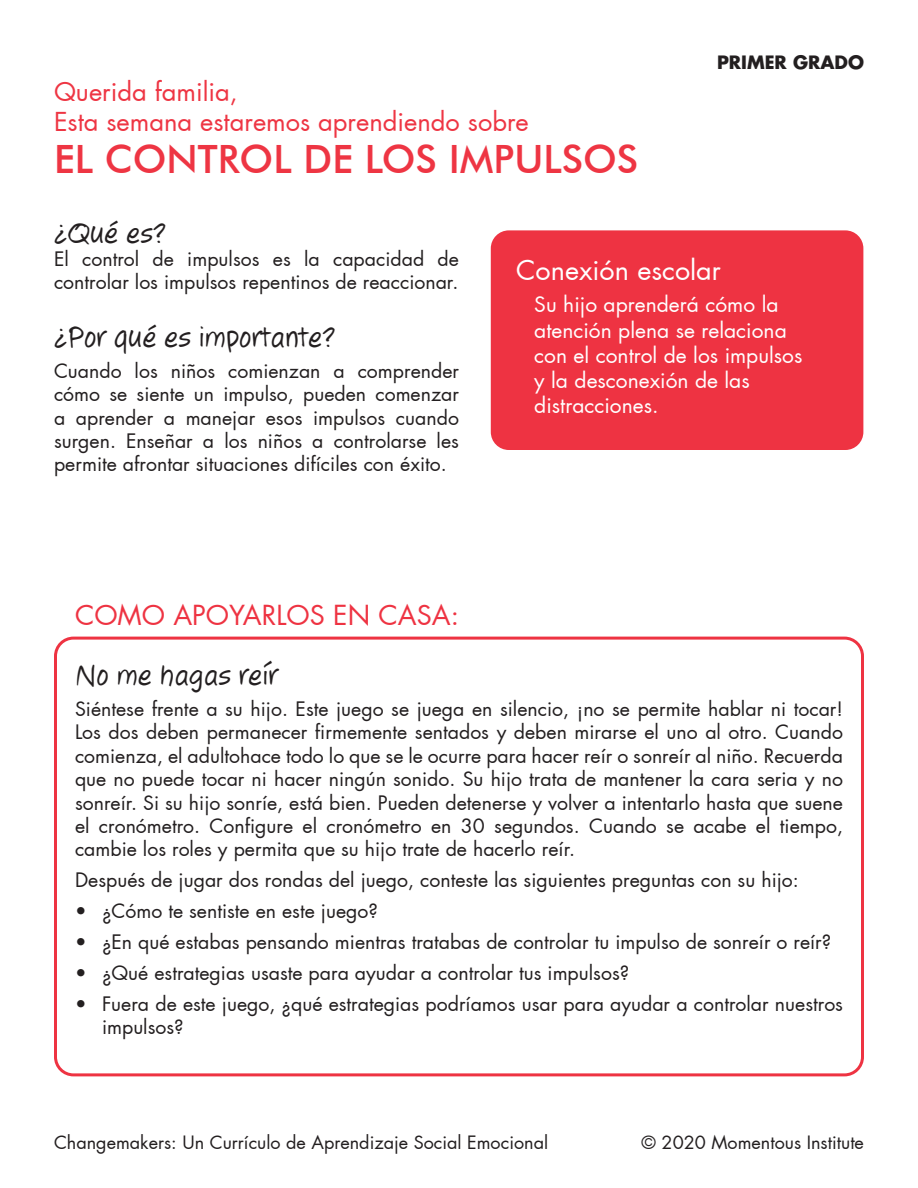
<style>
.page{position:relative;width:918px;height:1188px;background:#fff}
.page>*{position:absolute;margin:0;border:0;box-sizing:border-box;transform-origin:0 0}
.t1{font:500 39px "Futura BT";color:#ee3543}
.t2{font:30px "Jotting";color:#231f20}
.t3{font:27px "Futura";color:#ee3342}
.t4{font:27px "Futura";color:#fff}
.t5{font:25.5px "Futura";color:#ee3543}
.t6{font:21px/25.2px "Futura";color:#fff}
.t7{font:19.5px/23.4px "Futura";color:#231f20}
.t8{font:18px "Futura";color:#231f20}
.t9{font:700 18px "Futura";color:#231f20}
</style>
<div class="page">
<div style="left:491px;top:230px;width:372px;height:220px;background:#ee3342;border-radius:18px"></div>
<div style="left:54px;top:637px;width:810px;height:439px;border:3px solid #ee3342;border-radius:18px"></div>
<p class="t5" style="left:54px;top:75px;width:185px">Querida familia,</p>
<p class="t5" style="left:54px;top:106px;width:476px">Esta semana estaremos aprendiendo sobre</p>
<p class="t1" style="left:54px;top:135px;width:586px">EL CONTROL DE LOS IMPULSOS</p>
<p class="t9" style="left:717px;top:50px;width:148px">PRIMER GRADO</p>
<p class="t2" style="left:54px;top:215px;width:114px">¿Qué es?</p>
<p class="t7" style="left:54px;top:247px;width:406px">El control de impulsos es la capacidad de controlar los impulsos repentinos de reaccionar.</p>
<p class="t2" style="left:54px;top:319px;width:283px">¿Por qué es importante?</p>
<p class="t7" style="left:54px;top:359px;width:407px;text-align:justify">Cuando los niños comienzan a comprender cómo se siente un impulso, pueden comenzar a aprender a manejar esos impulsos cuando surgen. Enseñar a los niños a controlarse les permite afrontar situaciones difíciles con éxito.</p>
<p class="t3" style="left:75px;top:598px;width:386px">COMO APOYARLOS EN CASA:</p>
<p class="t4" style="left:516px;top:253px;width:206px">Conexión escolar</p>
<p class="t6" style="left:534px;top:292px;width:270px">Su hijo aprenderá cómo la atención plena se relaciona con el control de los impulsos y la desconexión de las distracciones.</p>
<p class="t2" style="left:75px;top:658px;width:205px">No me hagas reír</p>
<p class="t7" style="left:75px;top:697px;width:770px;text-align:justify">Siéntese frente a su hijo. Este juego se juega en silencio, ¡no se permite hablar ni tocar!<br>Los dos deben permanecer firmemente sentados y deben mirarse el uno al otro. Cuando comienza, el adultohace todo lo que se le ocurre para hacer reír o sonreír al niño. Recuerda que no puede tocar ni hacer ningún sonido. Su hijo trata de mantener la cara seria y no sonreír. Si su hijo sonríe, está bien. Pueden detenerse y volver a intentarlo hasta que suene el cronómetro. Configure el cronómetro en 30 segundos. Cuando se acabe el tiempo, cambie los roles y permita que su hijo trate de hacerlo reír.</p>
<p class="t7" style="left:75px;top:869px;width:725px">Después de jugar dos rondas del juego, conteste las siguientes preguntas con su hijo:</p>
<p class="t7" style="left:75px;top:900px;width:304px">• ¿Cómo te sentiste en este juego?</p>
<p class="t7" style="left:75px;top:930px;width:758px">• ¿En qué estabas pensando mientras tratabas de controlar tu impulso de sonreír o reír?</p>
<p class="t7" style="left:75px;top:961px;width:556px">• ¿Qué estrategias usaste para ayudar a controlar tus impulsos?</p>
<p class="t7" style="left:102px;top:992px;width:743px;text-indent:-27px">• Fuera de este juego, ¿qué estrategias podríamos usar para ayudar a controlar nuestros impulsos?</p>
<p class="t8" style="left:54px;top:1131px;width:496px">Changemakers: Un Currículo de Aprendizaje Social Emocional</p>
<p class="t8" style="left:642px;top:1131px;width:224px">© 2020 Momentous Institute</p>
</div>
